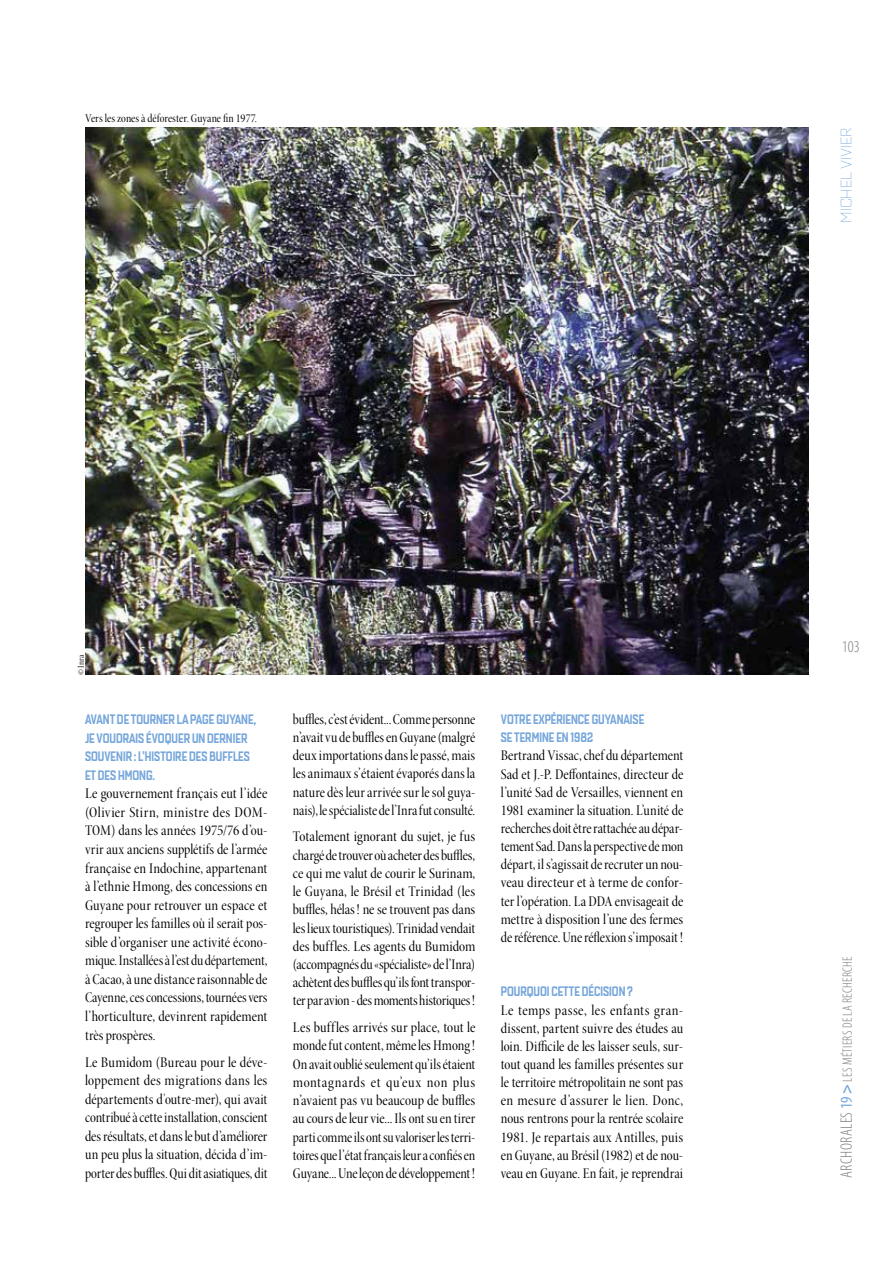
<style>
.page{position:relative;width:893px;height:1263px;background:#fff}
.page>*{position:absolute;margin:0;border:0;box-sizing:border-box;transform-origin:0 0}
.t1{font:300 condensed 16.5px "Myriad Pro";color:#7c7c7c}
.t2{font:15px/18.1px "Minion Pro Cn Disp";letter-spacing:-.005em;color:#000;text-align:justify}
.t3{font:300 expanded 15px "Quarca";color:#75a6db}
.t4{font:13.5px/18.6px "Quarca Con Med";color:#75a6db}
.t5{font:300 condensed 13.5px "Myriad Pro";letter-spacing:.02em;color:#7c7c7c}
.t6{font:12px "Minion Pro Cn Disp";letter-spacing:.005em;color:#000}
.t7{font:9px "Minion Pro Cn Disp";color:#000}
.s1{font-size:16.5px}
.s2{font-weight:400;font-size:16.5px;color:#75a6db}
.s3{font-weight:700;font-size:16.5px;color:#75a6db}
</style>
<div class="page">
<img style="left:85px;top:128px;width:723px;height:547px">
<p class="t6" style="left:85px;top:111px;width:174px">Vers les zones à déforester. Guyane fin 1977.</p>
<p class="t3" style="left:838px;top:223px;width:97px;rotate:-90deg">MICHEL VIVIER</p>
<p class="t7" style="left:76px;top:675px;width:22px;rotate:-90deg">©Inra</p>
<p class="t4" style="left:85px;top:710px;width:173px">AVANT DE TOURNER LA PAGE GUYANE,<br>JE VOUDRAIS ÉVOQUER UN DERNIER<br>SOUVENIR : L’HISTOIRE DES BUFFLES<br>ET DES HMONG.</p>
<p class="t2" style="left:85px;top:785px;width:184px;line-height:18.6px">Le gouvernement français eut l’idée (Olivier Stirn, ministre des DOM-TOM) dans les années 1975/76 d’ou&shy;vrir aux anciens supplétifs de l’armée française en Indochine, appartenant à l’ethnie Hmong, des concessions en Guyane pour retrouver un espace et regrouper les familles où il serait pos&shy;sible d’organiser une activité écono&shy;mique. Installées à l’est du département, à Cacao, à une distance raisonnable de Cayenne, ces concessions, tournées vers l’horticulture, devinrent rapidement très prospères.</p>
<p class="t2" style="left:85px;top:1053px;width:184px;line-height:18.6px">Le Bumidom (Bureau pour le déve&shy;loppement des migrations dans les départements d'outre-mer), qui avait contribué à cette installation, conscient des résultats, et dans le but d’améliorer un peu plus la situation, décida d’im&shy;porter des buffles. Qui dit asiatiques, dit</p>
<p class="t2" style="left:293px;top:710px;width:184px">buffles, c’est évident... Comme personne n’avait vu de buffles en Guyane (malgré deux importations dans le passé, mais les animaux s’étaient évaporés dans la nature dès leur arrivée sur le sol guya&shy;nais), le spécialiste de l’Inra fut consulté.</p>
<p class="t2" style="left:293px;top:828px;width:184px">Totalement ignorant du sujet, je fus chargé de trouver où acheter des buffles, ce qui me valut de courir le Surinam, le Guyana, le Brésil et Trinidad (les buffles, hélas! ne se trouvent pas dans les lieux touristiques). Trinidad vendait des buffles. Les agents du Bumidom (accompagnés du «spécialiste» de l’Inra) achètent des buffles qu’ils font transpor&shy;ter par avion - des moments historiques!</p>
<p class="t2" style="left:293px;top:1019px;width:184px">Les buffles arrivés sur place, tout le monde fut content, même les Hmong!<br>On avait oublié seulement qu’ils étaient montagnards et qu’eux non plus n’avaient pas vu beaucoup de buffles au cours de leur vie... Ils ont su en tirer parti comme ils ont su valoriser les terri&shy;toires que l’état français leur a confiés en Guyane... Une leçon de développement!</p>
<p class="t4" style="left:501px;top:710px;width:145px;line-height:18.1px">VOTRE EXPÉRIENCE GUYANAISE<br>SE TERMINE EN 1982</p>
<p class="t2" style="left:501px;top:747px;width:184px">Bertrand Vissac, chef du département Sad et J.-P. Deffontaines, directeur de l’unité Sad de Versailles, viennent en 1981 examiner la situation. L’unité de recherches doit être rattachée au dépar&shy;tement Sad. Dans la perspective de mon départ, il s’agissait de recruter un nou&shy;veau directeur et à terme de confor&shy;ter l’opération. La DDA envisageait de mettre à disposition l’une des fermes de référence. Une réflexion s’imposait!</p>
<p class="t4" style="left:501px;top:982px;width:133px">POURQUOI CETTE DÉCISION?</p>
<p class="t2" style="left:501px;top:1001px;width:184px">Le temps passe, les enfants gran&shy;dissent, partent suivre des études au loin. Difficile de les laisser seuls, sur&shy;tout quand les familles présentes sur le territoire métropolitain ne sont pas en mesure d’assurer le lien. Donc, nous rentrons pour la rentrée scolaire 1981. Je repartais aux Antilles, puis en Guyane, au Brésil (1982) et de nou&shy;veau en Guyane. En fait, je reprendrai</p>
<p class="t1" style="left:842px;top:638px;width:19px">103</p>
<p class="t5" style="left:840px;top:1178px;width:223px;rotate:-90deg"><span class="s1">ARCHORALES</span><span class="s2">19</span> <span class="s3">&gt;</span> LES MÉTIERS DE LA RECHERCHE</p>
</div>
